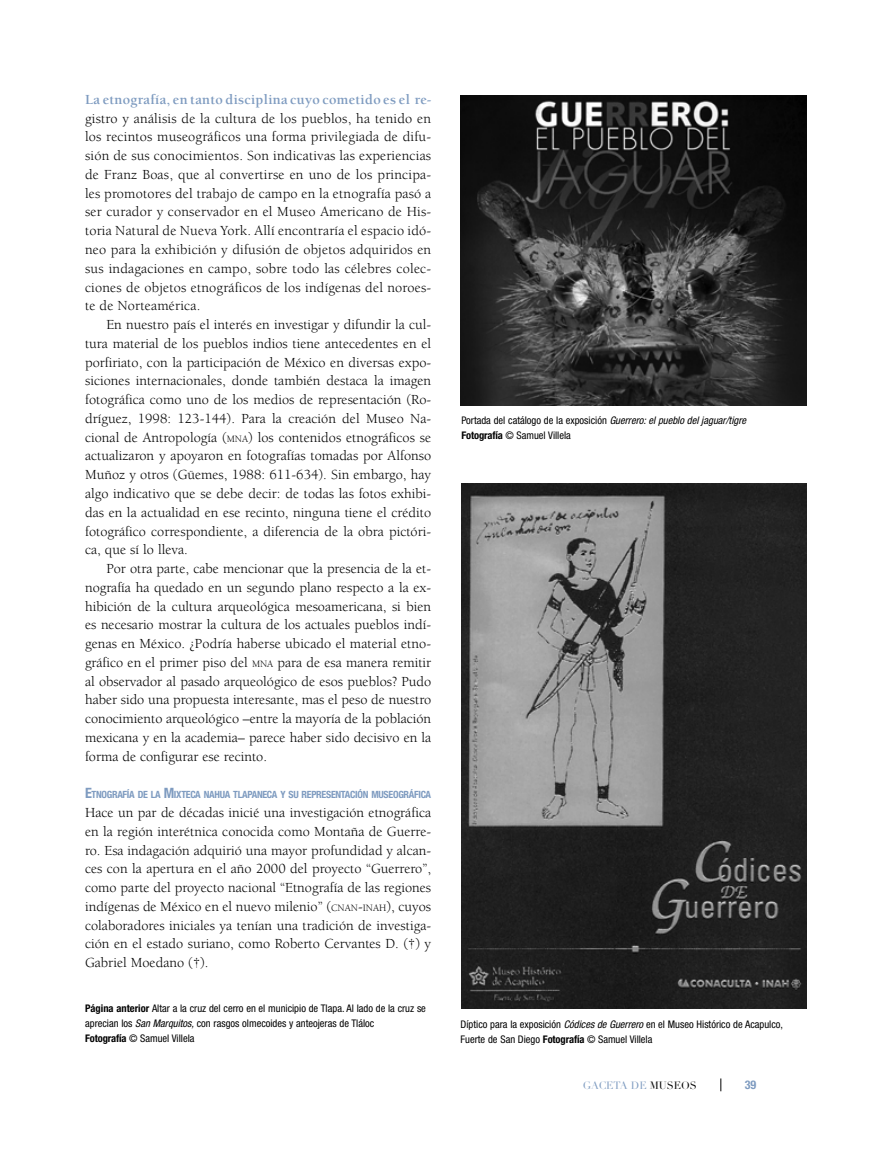
<style>
.page{position:relative;width:881px;height:1149px;background:#fff}
.page>*{position:absolute;margin:0;border:0;box-sizing:border-box;transform-origin:0 0}
.t1{font:14.25px/18.8px "Berkeley";color:#000;text-align:justify}
.t2{font:700 14.25px "Berkeley";letter-spacing:.02em;color:#7e9bc0}
.t3{font:700 condensed 12px "Helvetica Neue";color:#7e9bc0}
.t4{font:condensed 10.5px/15px "Helvetica Neue";color:#000}
.t5{font:10.5px "Didot LH";letter-spacing:-.005em;color:#7e9bc0}
.t6{font:700 condensed 10.05px "Helvetica Neue";letter-spacing:-.03em;color:#7e9bc0}
.s1{font-size:10.05px}
.s2{font-style:inherit}
.s3{font-size:14.25px}
.s4{font-weight:700}
.s5{font-style:italic}
.s6{color:#000}
</style>
<div class="page">
<svg style="left:720px;top:1078px;width:1px;height:12px"></svg>
<img style="left:461px;top:95px;width:345px;height:310px">
<img style="left:461px;top:483px;width:345px;height:525px">
<p class="t2" style="left:85px;top:92px;width:347px">La etnografía, en tanto disciplina cuyo cometido es el re-</p>
<p class="t1" style="left:85px;top:109px;width:347px">gistro y análisis de la cultura de los pueblos, ha tenido en</p>
<p class="t1" style="left:85px;top:128px;width:347px">los recintos museográficos una forma privilegiada de difu-</p>
<p class="t1" style="left:85px;top:147px;width:347px">sión de sus conocimientos. Son indicativas las experiencias</p>
<p class="t1" style="left:85px;top:165px;width:347px">de Franz Boas, que al convertirse en uno de los principa-</p>
<p class="t1" style="left:85px;top:184px;width:347px">les promotores del trabajo de campo en la etnografía pasó a</p>
<p class="t1" style="left:85px;top:203px;width:347px">ser curador y conservador en el Museo Americano de His-</p>
<p class="t1" style="left:85px;top:222px;width:347px">toria Natural de Nueva York. Allí encontraría el espacio idó-</p>
<p class="t1" style="left:85px;top:240px;width:347px">neo para la exhibición y difusión de objetos adquiridos en</p>
<p class="t1" style="left:85px;top:259px;width:347px">sus indagaciones en campo, sobre todo las célebres colec-</p>
<p class="t1" style="left:85px;top:278px;width:347px">ciones de objetos etnográficos de los indígenas del noroes-</p>
<p class="t1" style="left:85px;top:297px;width:117px">te de Norteamérica.</p>
<p class="t1" style="left:106px;top:315px;width:326px">En nuestro país el interés en investigar y difundir la cul-</p>
<p class="t1" style="left:85px;top:334px;width:347px">tura material de los pueblos indios tiene antecedentes en el</p>
<p class="t1" style="left:85px;top:353px;width:347px">porfiriato, con la participación de México en diversas expo-</p>
<p class="t1" style="left:85px;top:372px;width:347px">siciones internacionales, donde también destaca la imagen</p>
<p class="t1" style="left:85px;top:390px;width:347px">fotográfica como uno de los medios de representación (Ro-</p>
<p class="t1" style="left:85px;top:409px;width:347px">dríguez, 1998: 123-144). Para la creación del Museo Na-</p>
<p class="t1" style="left:85px;top:428px;width:347px">cional de Antropología (<span class="s1">MNA</span><span class="s2">)</span> los contenidos etnográficos se</p>
<p class="t1" style="left:85px;top:447px;width:347px">actualizaron y apoyaron en fotografías tomadas por Alfonso</p>
<p class="t1" style="left:85px;top:465px;width:347px">Muñoz y otros (Güemes, 1988: 611-634). Sin embargo, hay</p>
<p class="t1" style="left:85px;top:484px;width:347px">algo indicativo que se debe decir: de todas las fotos exhibi-</p>
<p class="t1" style="left:85px;top:503px;width:347px">das en la actualidad en ese recinto, ninguna tiene el crédito</p>
<p class="t1" style="left:85px;top:522px;width:347px">fotográfico correspondiente, a diferencia de la obra pictóri-</p>
<p class="t1" style="left:85px;top:540px;width:104px">ca, que sí lo lleva.</p>
<p class="t1" style="left:106px;top:559px;width:326px">Por otra parte, cabe mencionar que la presencia de la et-</p>
<p class="t1" style="left:85px;top:578px;width:347px">nografía ha quedado en un segundo plano respecto a la ex-</p>
<p class="t1" style="left:85px;top:597px;width:347px">hibición de la cultura arqueológica mesoamericana, si bien</p>
<p class="t1" style="left:85px;top:615px;width:347px">es necesario mostrar la cultura de los actuales pueblos indí-</p>
<p class="t1" style="left:85px;top:634px;width:347px">genas en México. ¿Podría haberse ubicado el material etno-</p>
<p class="t1" style="left:85px;top:653px;width:347px">gráfico en el primer piso del <span class="s1">MNA</span> para de esa manera remitir</p>
<p class="t1" style="left:85px;top:672px;width:347px">al observador al pasado arqueológico de esos pueblos? Pudo</p>
<p class="t1" style="left:85px;top:690px;width:347px">haber sido una propuesta interesante, mas el peso de nuestro</p>
<p class="t1" style="left:85px;top:709px;width:347px">conocimiento arqueológico –entre la mayoría de la población</p>
<p class="t1" style="left:85px;top:728px;width:347px">mexicana y en la academia– parece haber sido decisivo en la</p>
<p class="t1" style="left:85px;top:747px;width:183px">forma de configurar ese recinto.</p>
<p class="t6" style="left:85px;top:788px;width:347px"><span class="s3">E</span>TNOGRAFÍA DE LA <span class="s3">M</span>IXTECA NAHUA TLAPANECA Y SU REPRESENTACIÓN MUSEOGRÁFICA</p>
<p class="t1" style="left:85px;top:803px;width:347px">Hace un par de décadas inicié una investigación etnográfica en la región interétnica conocida como Montaña de Guerre&shy;ro. Esa indagación adquirió una mayor profundidad y alcan&shy;ces con la apertura en el año 2000 del proyecto “Guerrero”, como parte del proyecto nacional “Etnografía de las regiones indígenas de México en el nuevo milenio” (<span class="s1">CNAN</span><span class="s2">-</span><span class="s1">INAH</span>), cuyos colaboradores iniciales ya tenían una tradición de investiga&shy;ción en el estado suriano, como Roberto Cervantes D. (†) y Gabriel Moedano (†).</p>
<p class="t4" style="left:85px;top:1000px;width:342px"><span class="s4">Página anterior</span> Altar a la cruz del cerro en el municipio de Tlapa. Al lado de la cruz se aprecian los <span class="s5">San Marquitos,</span> con rasgos olmecoides y anteojeras de Tláloc<br><span class="s4">Fotografía</span> © Samuel Villela</p>
<p class="t4" style="left:461px;top:412px;width:286px">Portada del catálogo de la exposición <span class="s5">Guerrero: el pueblo del jaguar/tigre<br></span><span class="s4">Fotografía</span> © Samuel Villela</p>
<p class="t4" style="left:460px;top:1016px;width:324px">Díptico para la exposición <span class="s5">Códices de Guerrero</span> en el Museo Histórico de Acapulco,<br>Fuerte de San Diego <span class="s4">Fotografía</span> © Samuel Villela</p>
<p class="t5" style="left:582px;top:1078px;width:115px">GACETA DE <span class="s6">MUSEOS</span></p>
<p class="t3" style="left:744px;top:1077px;width:13px">39</p>
</div>
